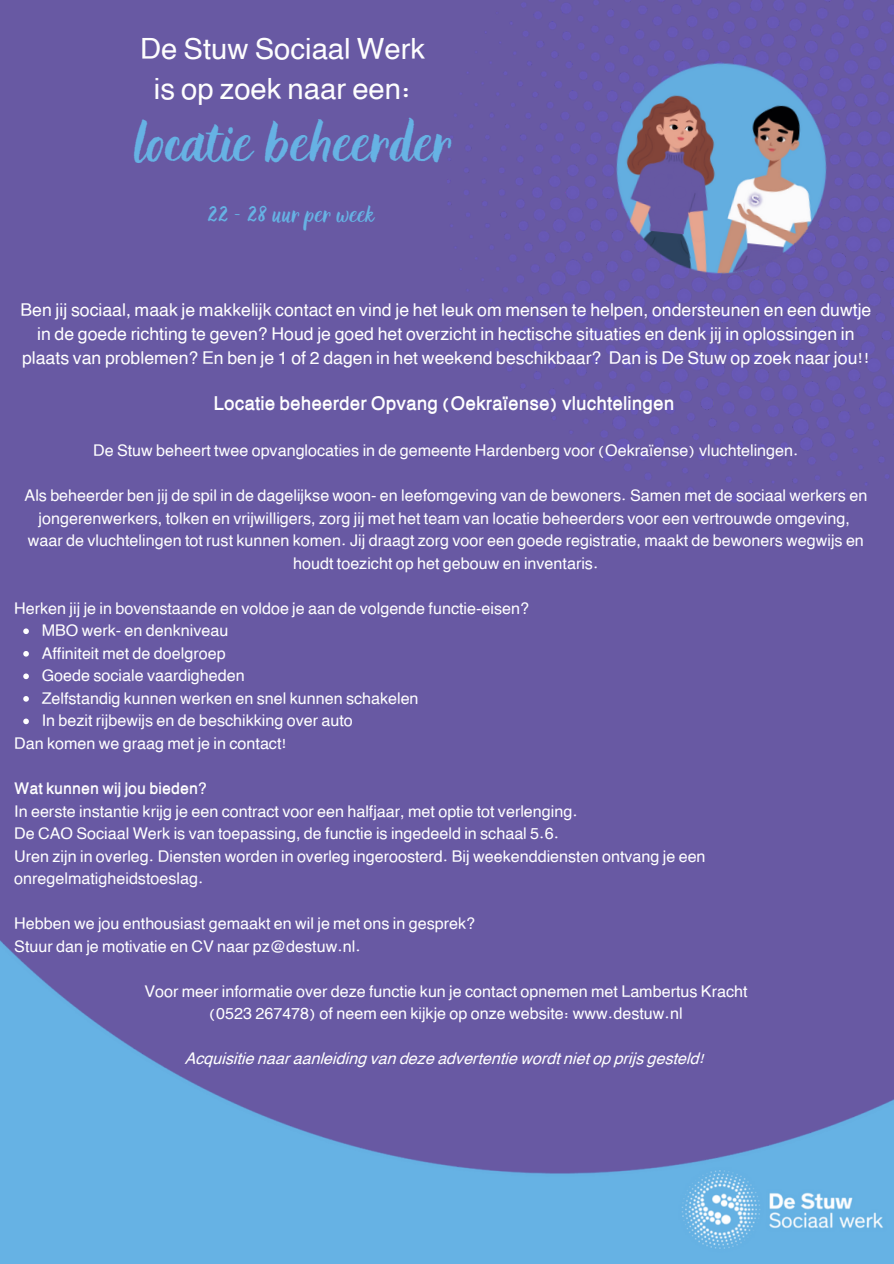
<style>
.page{position:relative;width:894px;height:1264px;background:#fff}
.page>*{position:absolute;margin:0;border:0;box-sizing:border-box;transform-origin:0 0}
.t1{font:44.1px "Holla";color:#66b2e4}
.t2{font:29.25px/40.5px "XM Yekan";color:#fefefe;text-align:center}
.t3{font:700 19.2px "XM Yekan";color:#fff}
.t4{font:18.6px "Holla";color:#66b2e4}
.t5{font:17.7px/23.7px "XM Yekan";color:#fff;text-align:center}
.t6{font:16.05px/22.5px "XM Yekan";color:#fff}
.t7{font:italic 16.05px "XM Yekan";color:#fff}
.t8{font:700 16.05px "XM Yekan";color:#fff}
</style>
<div class="page">
<img style="left:0;top:0;width:893px;height:1263px">
<img style="left:447px;top:0;width:446px;height:502px">
<svg style="left:23px;top:628px;width:6px;height:6px"></svg>
<svg style="left:23px;top:651px;width:6px;height:5px"></svg>
<svg style="left:23px;top:673px;width:6px;height:6px"></svg>
<svg style="left:23px;top:696px;width:6px;height:5px"></svg>
<svg style="left:23px;top:718px;width:6px;height:6px"></svg>
<img style="left:578px;top:18px;width:292px;height:292px">
<h2 class="t2" style="left:140px;top:28px;width:286px">De Stuw Sociaal Werk is op zoek naar een:</h2>
<h1 class="t1" style="left:134px;top:118px;width:320px">locatie beheerder</h1>
<p class="t4" style="left:207px;top:203px;width:168px">22 - 28 uur per week</p>
<p class="t5" style="left:20px;top:298px;width:852px">Ben jij sociaal, maak je makkelijk contact en vind je het leuk om mensen te helpen, ondersteunen en een duwtje in de goede richting te geven? Houd je goed het overzicht in hectische situaties en denk jij in oplossingen in plaats van problemen? En ben je 1 of 2 dagen in het weekend beschikbaar? Dan is De Stuw op zoek naar jou!!</p>
<p class="t3" style="left:213px;top:389px;width:462px">Locatie beheerder Opvang (Oekraïense) vluchtelingen</p>
<p class="t6" style="left:93px;top:439px;width:707px">De Stuw beheert twee opvanglocaties in de gemeente Hardenberg voor (Oekraïense) vluchtelingen.</p>
<p class="t6" style="left:25px;top:484px;width:844px;text-align:center">Als beheerder ben jij de spil in de dagelijkse woon- en leefomgeving van de bewoners. Samen met de sociaal werkers en jongerenwerkers, tolken en vrijwilligers, zorg jij met het team van locatie beheerders voor een vertrouwde omgeving, waar de vluchtelingen tot rust kunnen komen. Jij draagt zorg voor een goede registratie, maakt de bewoners wegwijs en houdt toezicht op het gebouw en inventaris.</p>
<p class="t6" style="left:14px;top:597px;width:516px">Herken jij je in bovenstaande en voldoe je aan de volgende functie-eisen?</p>
<p class="t6" style="left:42px;top:619px;width:378px">MBO werk- en denkniveau<br>Affiniteit met de doelgroep<br>Goede sociale vaardigheden<br>Zelfstandig kunnen werken en snel kunnen schakelen In bezit rijbewijs en de beschikking over auto</p>
<p class="t6" style="left:14px;top:732px;width:274px">Dan komen we graag met je in contact!</p>
<p class="t8" style="left:14px;top:777px;width:194px">Wat kunnen wij jou bieden?</p>
<p class="t6" style="left:14px;top:799px;width:692px">In eerste instantie krijg je een contract voor een halfjaar, met optie tot verlenging.<br>De CAO Sociaal Werk is van toepassing, de functie is ingedeeld in schaal 5.6.<br>Uren zijn in overleg. Diensten worden in overleg ingeroosterd. Bij weekenddiensten ontvang je een onregelmatigheidstoeslag.</p>
<p class="t6" style="left:14px;top:912px;width:462px">Hebben we jou enthousiast gemaakt en wil je met ons in gesprek?<br>Stuur dan je motivatie en CV naar pz@destuw.nl.</p>
<p class="t6" style="left:144px;top:979px;width:604px;text-align:center">Voor meer informatie over deze functie kun je contact opnemen met Lambertus Kracht (0523 267478) of neem een kijkje op onze website: www.destuw.nl</p>
<p class="t7" style="left:186px;top:1047px;width:521px">Acquisitie naar aanleiding van deze advertentie wordt niet op prijs gesteld!</p>
</div>
